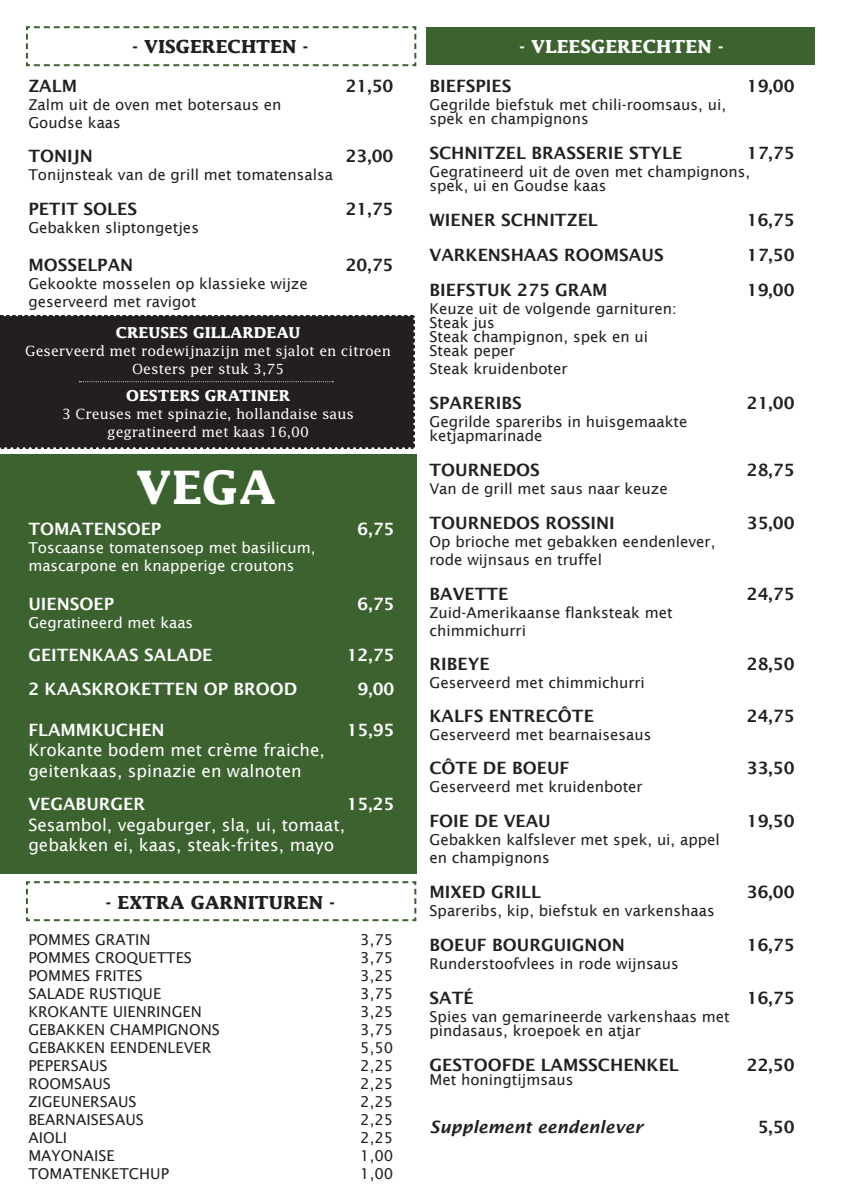
<style>
.page{position:relative;width:842px;height:1191px;background:#fff}
.page>*{position:absolute;margin:0;border:0;box-sizing:border-box;transform-origin:0 0}
.t1{font:700 46px "Lucida";color:#fff}
.t2{font:700 18px "Lucida";color:#231f20}
.t3{font:700 18px "Lucida";color:#fff}
.t4{font:600 17px "Lucida Sans";color:#231f20}
.t5{font:17px "Lucida Sans";color:#fff}
.t6{font:600 17px "Lucida Sans";color:#fff}
.t7{font:italic 600 17px "Lucida Sans";color:#231f20}
.t8{font:15px "Lucida Sans";color:#231f20}
.t9{font:15px "Lucida Sans";color:#fff}
.t10{font:700 15px "Lucida";color:#fff}
.t11{font:14px "Lucida";color:#fff}
</style>
<div class="page">
<div style="left:427px;top:27px;width:388px;height:38px;background:#3c622f"></div>
<svg style="left:25px;top:26px;width:392px;height:41px"></svg>
<svg style="left:25px;top:881px;width:392px;height:41px"></svg>
<div style="left:0;top:454px;width:416px;height:419px;background:#3c622f"></div>
<div style="left:0;top:315px;width:415px;height:134px;background:#231f20"></div>
<p class="t2" style="left:133px;top:36px;width:177px">- VISGERECHTEN -</p>
<p class="t4" style="left:28px;top:76px;width:50px">ZALM</p>
<p class="t4" style="left:346px;top:76px;width:49px">21,50</p>
<p class="t8" style="left:28px;top:96px;width:255px">Zalm uit de oven met botersaus en</p>
<p class="t8" style="left:28px;top:114px;width:94px">Goudse kaas</p>
<p class="t4" style="left:28px;top:146px;width:66px">TONIJN</p>
<p class="t4" style="left:346px;top:146px;width:49px">23,00</p>
<p class="t8" style="left:28px;top:166px;width:306px">Tonijnsteak van de grill met tomatensalsa</p>
<p class="t4" style="left:28px;top:199px;width:110px">PETIT SOLES</p>
<p class="t4" style="left:346px;top:199px;width:49px">21,75</p>
<p class="t8" style="left:28px;top:219px;width:172px">Gebakken sliptongetjes</p>
<p class="t4" style="left:28px;top:255px;width:106px">MOSSELPAN</p>
<p class="t4" style="left:346px;top:255px;width:49px">20,75</p>
<p class="t8" style="left:28px;top:275px;width:281px">Gekookte mosselen op klassieke wijze</p>
<p class="t8" style="left:28px;top:293px;width:170px">geserveerd met ravigot</p>
<p class="t10" style="left:116px;top:323px;width:186px">CREUSES GILLARDEAU</p>
<p class="t11" style="left:25px;top:342px;width:367px">Geserveerd met rodewijnazijn met sjalot en citroen</p>
<p class="t11" style="left:132px;top:360px;width:154px">Oesters per stuk 3,75</p>
<p class="t10" style="left:126px;top:386px;width:165px">OESTERS GRATINER</p>
<p class="t11" style="left:62px;top:405px;width:293px">3 Creuses met spinazie, hollandaise saus</p>
<p class="t11" style="left:107px;top:423px;width:203px">gegratineerd met kaas 16,00</p>
<p class="t1" style="left:136px;top:459px;width:141px">VEGA</p>
<p class="t6" style="left:28px;top:519px;width:135px">TOMATENSOEP</p>
<p class="t6" style="left:358px;top:519px;width:38px">6,75</p>
<p class="t9" style="left:28px;top:539px;width:289px">Toscaanse tomatensoep met basilicum,</p>
<p class="t9" style="left:28px;top:557px;width:268px">mascarpone en knapperige croutons</p>
<p class="t6" style="left:28px;top:594px;width:87px">UIENSOEP</p>
<p class="t6" style="left:358px;top:594px;width:38px">6,75</p>
<p class="t9" style="left:28px;top:614px;width:166px">Gegratineerd met kaas</p>
<p class="t6" style="left:28px;top:645px;width:186px">GEITENKAAS SALADE</p>
<p class="t6" style="left:347px;top:645px;width:49px">12,75</p>
<p class="t6" style="left:28px;top:679px;width:271px">2 KAASKROKETTEN OP BROOD</p>
<p class="t6" style="left:358px;top:679px;width:38px">9,00</p>
<p class="t6" style="left:28px;top:720px;width:138px">FLAMMKUCHEN</p>
<p class="t6" style="left:347px;top:720px;width:49px">15,95</p>
<p class="t5" style="left:28px;top:740px;width:298px">Krokante bodem met crème fraiche,</p>
<p class="t5" style="left:28px;top:761px;width:275px">geitenkaas, spinazie en walnoten</p>
<p class="t6" style="left:28px;top:794px;width:118px">VEGABURGER</p>
<p class="t6" style="left:347px;top:794px;width:49px">15,25</p>
<p class="t5" style="left:28px;top:815px;width:318px">Sesambol, vegaburger, sla, ui, tomaat,</p>
<p class="t5" style="left:28px;top:835px;width:307px">gebakken ei, kaas, steak-frites, mayo</p>
<p class="t2" style="left:106px;top:892px;width:231px">- EXTRA GARNITUREN -</p>
<p class="t8" style="left:28px;top:931px;width:124px">POMMES GRATIN</p>
<p class="t8" style="left:360px;top:931px;width:35px">3,75</p>
<p class="t8" style="left:28px;top:949px;width:165px">POMMES CROQUETTES</p>
<p class="t8" style="left:360px;top:949px;width:35px">3,75</p>
<p class="t8" style="left:28px;top:967px;width:116px">POMMES FRITES</p>
<p class="t8" style="left:360px;top:967px;width:35px">3,25</p>
<p class="t8" style="left:28px;top:985px;width:134px">SALADE RUSTIQUE</p>
<p class="t8" style="left:360px;top:985px;width:35px">3,75</p>
<p class="t8" style="left:28px;top:1003px;width:175px">KROKANTE UIENRINGEN</p>
<p class="t8" style="left:360px;top:1003px;width:35px">3,25</p>
<p class="t8" style="left:28px;top:1021px;width:193px">GEBAKKEN CHAMPIGNONS</p>
<p class="t8" style="left:360px;top:1021px;width:35px">3,75</p>
<p class="t8" style="left:28px;top:1039px;width:184px">GEBAKKEN EENDENLEVER</p>
<p class="t8" style="left:360px;top:1039px;width:35px">5,50</p>
<p class="t8" style="left:28px;top:1057px;width:81px">PEPERSAUS</p>
<p class="t8" style="left:360px;top:1057px;width:35px">2,25</p>
<p class="t8" style="left:28px;top:1075px;width:84px">ROOMSAUS</p>
<p class="t8" style="left:360px;top:1075px;width:35px">2,25</p>
<p class="t8" style="left:28px;top:1093px;width:110px">ZIGEUNERSAUS</p>
<p class="t8" style="left:360px;top:1093px;width:35px">2,25</p>
<p class="t8" style="left:28px;top:1111px;width:117px">BEARNAISESAUS</p>
<p class="t8" style="left:360px;top:1111px;width:35px">2,25</p>
<p class="t8" style="left:28px;top:1129px;width:40px">AIOLI</p>
<p class="t8" style="left:360px;top:1129px;width:35px">2,25</p>
<p class="t8" style="left:28px;top:1147px;width:88px">MAYONAISE</p>
<p class="t8" style="left:360px;top:1147px;width:35px">1,00</p>
<p class="t8" style="left:28px;top:1165px;width:142px">TOMATENKETCHUP</p>
<p class="t8" style="left:360px;top:1165px;width:35px">1,00</p>
<p class="t3" style="left:519px;top:36px;width:206px">- VLEESGERECHTEN -</p>
<p class="t4" style="left:429px;top:76px;width:84px">BIEFSPIES</p>
<p class="t4" style="left:747px;top:76px;width:49px">19,00</p>
<p class="t8" style="left:429px;top:96px;width:298px">Gegrilde biefstuk met chili-roomsaus, ui,</p>
<p class="t8" style="left:429px;top:110px;width:161px">spek en champignons</p>
<p class="t4" style="left:429px;top:143px;width:254px">SCHNITZEL BRASSERIE STYLE</p>
<p class="t4" style="left:747px;top:143px;width:49px">17,75</p>
<p class="t8" style="left:429px;top:163px;width:322px">Gegratineerd uit de oven met champignons,</p>
<p class="t8" style="left:429px;top:177px;width:179px">spek, ui en Goudse kaas</p>
<p class="t4" style="left:429px;top:210px;width:170px">WIENER SCHNITZEL</p>
<p class="t4" style="left:747px;top:210px;width:49px">16,75</p>
<p class="t4" style="left:429px;top:245px;width:236px">VARKENSHAAS ROOMSAUS</p>
<p class="t4" style="left:747px;top:245px;width:49px">17,50</p>
<p class="t4" style="left:429px;top:280px;width:180px">BIEFSTUK 275 GRAM</p>
<p class="t4" style="left:747px;top:280px;width:49px">19,00</p>
<p class="t8" style="left:429px;top:300px;width:249px">Keuze uit de volgende garnituren:</p>
<p class="t8" style="left:429px;top:314px;width:67px">Steak jus</p>
<p class="t8" style="left:429px;top:328px;width:220px">Steak champignon, spek en ui</p>
<p class="t8" style="left:429px;top:342px;width:87px">Steak peper</p>
<p class="t8" style="left:429px;top:360px;width:140px">Steak kruidenboter</p>
<p class="t4" style="left:429px;top:393px;width:94px">SPARERIBS</p>
<p class="t4" style="left:747px;top:393px;width:49px">21,00</p>
<p class="t8" style="left:429px;top:413px;width:260px">Gegrilde spareribs in huisgemaakte</p>
<p class="t8" style="left:429px;top:427px;width:115px">ketjapmarinade</p>
<p class="t4" style="left:429px;top:460px;width:112px">TOURNEDOS</p>
<p class="t4" style="left:747px;top:460px;width:49px">28,75</p>
<p class="t8" style="left:429px;top:480px;width:240px">Van de grill met saus naar keuze</p>
<p class="t4" style="left:429px;top:513px;width:187px">TOURNEDOS ROSSINI</p>
<p class="t4" style="left:747px;top:513px;width:49px">35,00</p>
<p class="t8" style="left:429px;top:533px;width:287px">Op brioche met gebakken eendenlever,</p>
<p class="t8" style="left:429px;top:551px;width:174px">rode wijnsaus en truffel</p>
<p class="t4" style="left:429px;top:584px;width:80px">BAVETTE</p>
<p class="t4" style="left:747px;top:584px;width:49px">24,75</p>
<p class="t8" style="left:429px;top:604px;width:245px">Zuid-Amerikaanse flanksteak met</p>
<p class="t8" style="left:429px;top:622px;width:98px">chimmichurri</p>
<p class="t4" style="left:429px;top:654px;width:62px">RIBEYE</p>
<p class="t4" style="left:747px;top:654px;width:49px">28,50</p>
<p class="t8" style="left:429px;top:674px;width:217px">Geserveerd met chimmichurri</p>
<p class="t4" style="left:429px;top:706px;width:166px">KALFS ENTRECÔTE</p>
<p class="t4" style="left:747px;top:706px;width:49px">24,75</p>
<p class="t8" style="left:429px;top:726px;width:223px">Geserveerd met bearnaisesaus</p>
<p class="t4" style="left:429px;top:758px;width:141px">CÔTE DE BOEUF</p>
<p class="t4" style="left:747px;top:758px;width:49px">33,50</p>
<p class="t8" style="left:429px;top:778px;width:215px">Geserveerd met kruidenboter</p>
<p class="t4" style="left:429px;top:811px;width:123px">FOIE DE VEAU</p>
<p class="t4" style="left:747px;top:811px;width:49px">19,50</p>
<p class="t8" style="left:429px;top:831px;width:292px">Gebakken kalfslever met spek, ui, appel</p>
<p class="t8" style="left:429px;top:849px;width:122px">en champignons</p>
<p class="t4" style="left:429px;top:882px;width:113px">MIXED GRILL</p>
<p class="t4" style="left:747px;top:882px;width:49px">36,00</p>
<p class="t8" style="left:429px;top:902px;width:287px">Spareribs, kip, biefstuk en varkenshaas</p>
<p class="t4" style="left:429px;top:935px;width:197px">BOEUF BOURGUIGNON</p>
<p class="t4" style="left:747px;top:935px;width:49px">16,75</p>
<p class="t8" style="left:429px;top:955px;width:251px">Runderstoofvlees in rode wijnsaus</p>
<p class="t4" style="left:429px;top:988px;width:46px">SATÉ</p>
<p class="t4" style="left:747px;top:988px;width:49px">16,75</p>
<p class="t8" style="left:429px;top:1008px;width:302px">Spies van gemarineerde varkenshaas met</p>
<p class="t8" style="left:429px;top:1022px;width:213px">pindasaus, kroepoek en atjar</p>
<p class="t4" style="left:429px;top:1055px;width:251px">GESTOOFDE LAMSSCHENKEL</p>
<p class="t4" style="left:747px;top:1055px;width:49px">22,50</p>
<p class="t8" style="left:429px;top:1071px;width:145px">Met honingtijmsaus</p>
<p class="t7" style="left:429px;top:1117px;width:215px">Supplement eendenlever</p>
<p class="t4" style="left:758px;top:1117px;width:38px">5,50</p>
</div>
